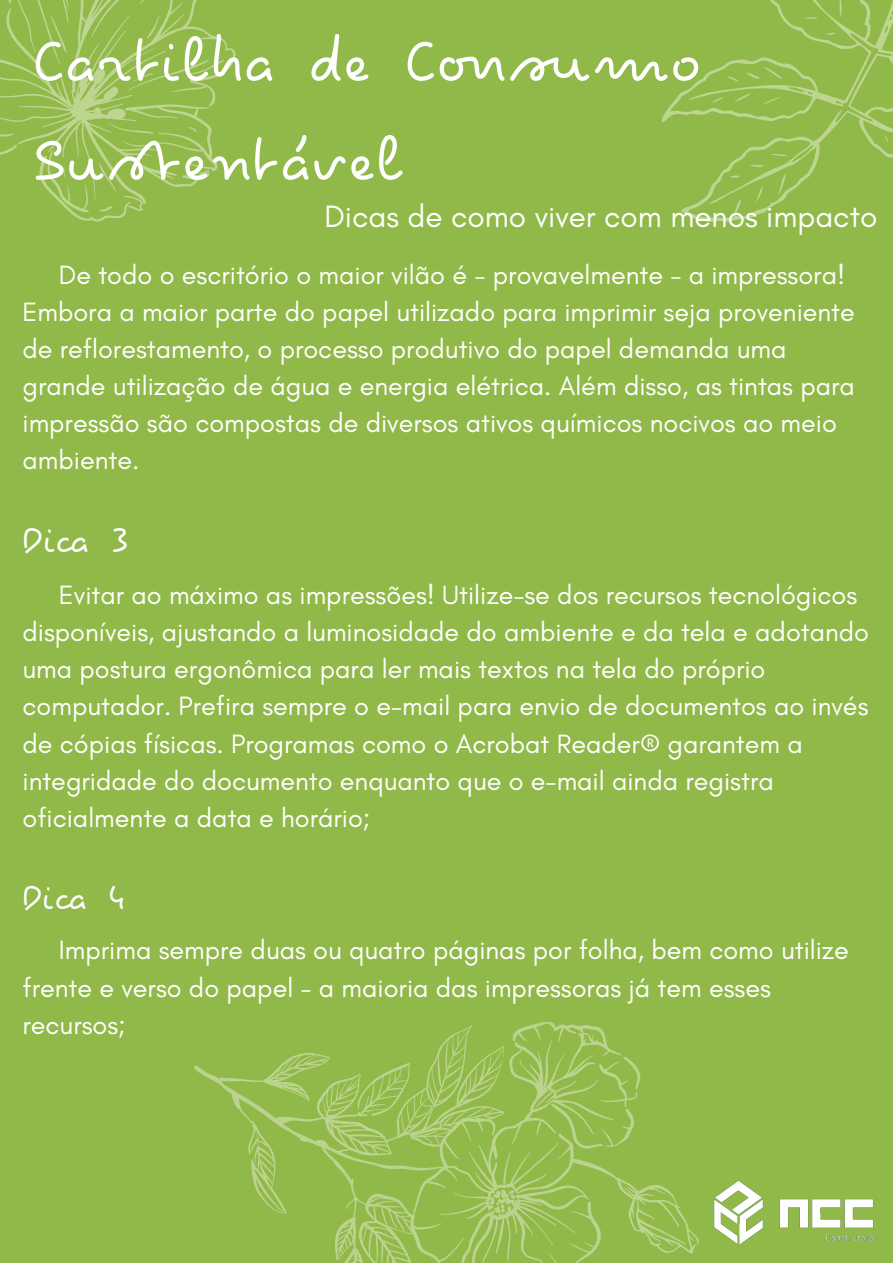
<style>
.page{position:relative;width:893px;height:1264px;background:#fff}
.page>*{position:absolute;margin:0;border:0;box-sizing:border-box;transform-origin:0 0}
.t1{font:71.25px/98.9px "Pecita";color:#fff}
.t2{font:43.5px "Pecita";color:#fff}
.t3{font:42px "Pecita";color:#fff}
.t4{font:31.5px "Glacial Indifference";color:#fff}
.t5{font:27px/37px "Glacial Indifference";color:#fff}
</style>
<div class="page">
<div style="left:0;top:0;width:892px;height:1262px;background:#91b949"></div>
<svg style="left:0;top:0;width:236px;height:222px"></svg>
<svg style="left:661px;top:0;width:231px;height:222px"></svg>
<svg style="left:778px;top:172px;width:8px;height:24px"></svg>
<svg style="left:756px;top:185px;width:7px;height:18px"></svg>
<svg style="left:762px;top:93px;width:19px;height:15px"></svg>
<svg style="left:734px;top:90px;width:16px;height:15px"></svg>
<svg style="left:194px;top:1021px;width:499px;height:241px"></svg>
<img style="left:693px;top:1180px;width:181px;height:71px">
<h1 class="t1" style="left:33px;top:20px;width:669px">Cartilha de Consumo<br>Sustentável</h1>
<p class="t4" style="left:324px;top:197px;width:554px">Dicas de como viver com menos impacto</p>
<p class="t5" style="left:22px;top:255px;width:834px;text-indent:36px">De todo o escritório o maior vilão é - provavelmente - a impressora!<br>Embora a maior parte do papel utilizado para imprimir seja proveniente de reflorestamento, o processo produtivo do papel demanda uma grande utilização de água e energia elétrica. Além disso, as tintas para impressão são compostas de diversos ativos químicos nocivos ao meio ambiente.</p>
<h2 class="t2" style="left:22px;top:523px;width:109px">Dica 3</h2>
<p class="t5" style="left:22px;top:576px;width:848px;text-indent:36px">Evitar ao máximo as impressões! Utilize-se dos recursos tecnológicos disponíveis, ajustando a luminosidade do ambiente e da tela e adotando uma postura ergonômica para ler mais textos na tela do próprio computador. Prefira sempre o e-mail para envio de documentos ao invés de cópias físicas. Programas como o Acrobat Reader® garantem a integridade do documento enquanto que o e-mail ainda registra oficialmente a data e horário;</p>
<h3 class="t3" style="left:22px;top:881px;width:106px">Dica 4</h3>
<p class="t5" style="left:22px;top:931px;width:827px;text-indent:36px">Imprima sempre duas ou quatro páginas por folha, bem como utilize frente e verso do papel - a maioria das impressoras já tem esses recursos;</p>
</div>
